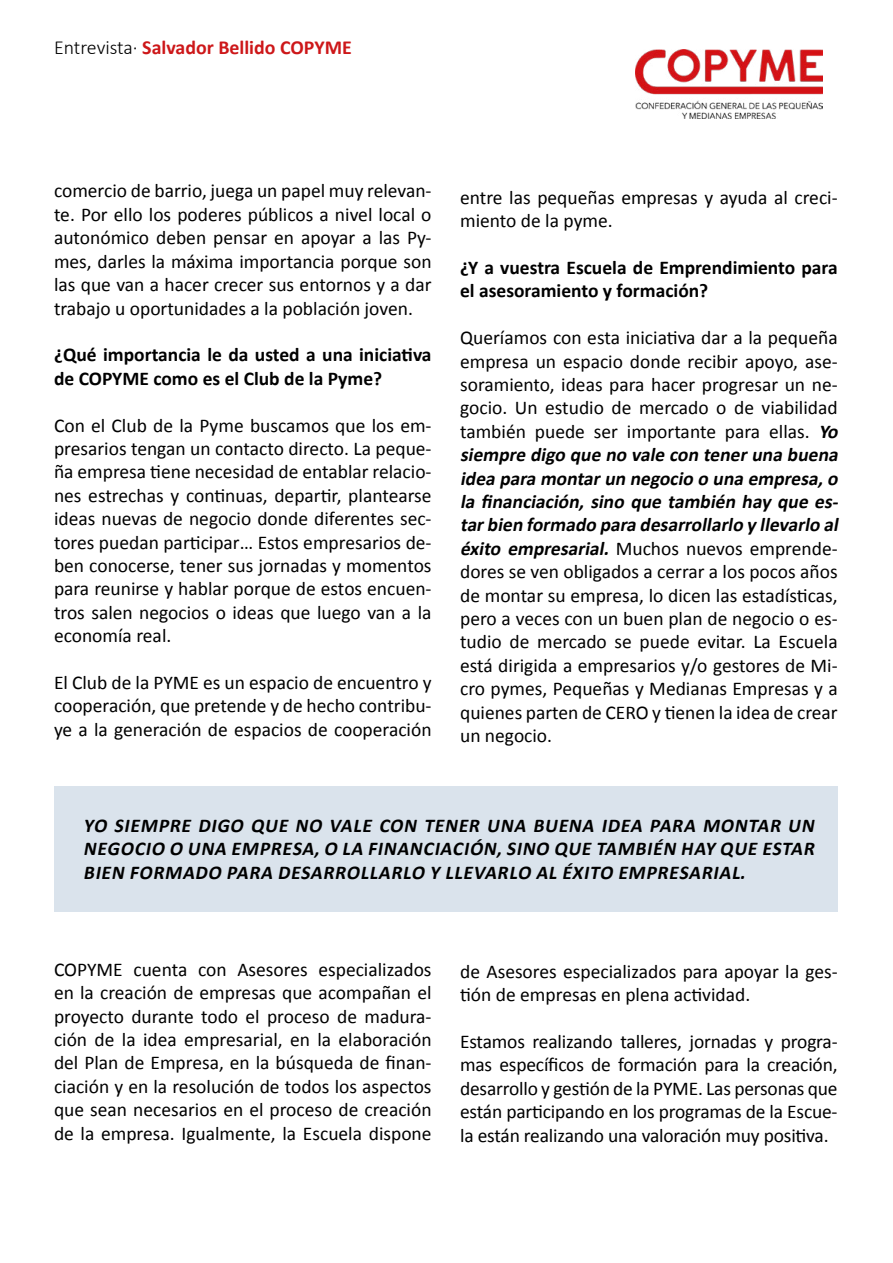
<style>
.page{position:relative;width:893px;height:1263px;background:#fff}
.page>*{position:absolute;margin:0;border:0;box-sizing:border-box;transform-origin:0 0}
.t1{font:700 19.95px "Calibri";color:#cd1719}
.t2{font:19.5px/23.4px "Calibri";color:#000;text-align:justify}
.t3{font:italic 700 19.5px/23.4px "Calibri";color:#000;text-align:justify}
.t4{font:700 19.5px/23.4px "Calibri";color:#000}
.s1{font-weight:300;color:#000}
.s2{font-weight:700;font-style:italic}
</style>
<div class="page">
<img style="left:635px;top:49px;width:188px;height:69px">
<div style="left:54px;top:787px;width:784px;height:125px;background:#dae3ec"></div>
<p class="t1" style="left:54px;top:33px;width:299px"><span class="s1">Entrevista·</span> Salvador Bellido COPYME</p>
<p class="t2" style="left:54px;top:178px;width:379px">comercio de barrio, juega un papel muy relevan&shy;te. Por ello los poderes públicos a nivel local o autonómico deben pensar en apoyar a las Py&shy;mes, darles la máxima importancia porque son las que van a hacer crecer sus entornos y a dar trabajo u oportunidades a la población joven.</p>
<p class="t4" style="left:54px;top:342px;width:379px">¿Qué importancia le da usted a una iniciativa de COPYME como es el Club de la Pyme?</p>
<p class="t2" style="left:54px;top:412px;width:379px">Con el Club de la Pyme buscamos que los em&shy;presarios tengan un contacto directo. La peque&shy;ña empresa tiene necesidad de entablar relacio&shy;nes estrechas y continuas, departir, plantearse ideas nuevas de negocio donde diferentes sec&shy;tores puedan participar… Estos empresarios de&shy;ben conocerse, tener sus jornadas y momentos para reunirse y hablar porque de estos encuen&shy;tros salen negocios o ideas que luego van a la economía real.</p>
<p class="t2" style="left:54px;top:670px;width:379px">El Club de la PYME es un espacio de encuentro y cooperación, que pretende y de hecho contribu&shy;ye a la generación de espacios de cooperación</p>
<p class="t2" style="left:460px;top:185px;width:379px">entre las pequeñas empresas y ayuda al creci&shy;miento de la pyme.</p>
<p class="t4" style="left:460px;top:255px;width:379px">¿Y a vuestra Escuela de Emprendimiento para el asesoramiento y formación?</p>
<p class="t2" style="left:460px;top:325px;width:384px;text-align:left">Queríamos con esta iniciativa dar a la pequeña empresa un espacio donde recibir apoyo, ase&shy;soramiento, ideas para hacer progresar un ne&shy;gocio. Un estudio de mercado o de viabilidad también puede ser importante para ellas. <span class="s2">Yo siempre digo que no vale con teneruna buena idea para montarun negocio o una empresa,o la financiación, sino que también hay que es&shy;tarbien formado para desarrollarlo y llevarlo al éxito empresarial.</span> Muchos nuevos emprende&shy;dores se ven obligados a cerrar a los pocos años de montar su empresa, lo dicen las estadísticas, pero a veces con un buen plan de negocio o es&shy;tudio de mercado se puede evitar. La Escuela está dirigida a empresarios y/o gestores de Mi&shy;cro pymes, Pequeñas y Medianas Empresas y a quienes parten de CERO y tienen la idea de crear un negocio.</p>
<p class="t3" style="left:83px;top:813px;width:737px">YO SIEMPRE DIGO QUE NO VALE CON TENER UNA BUENA IDEA PARA MONTAR UN NEGOCIO O UNA EMPRESA,O LA FINANCIACIÓN,SINO QUE TAMBIÉN HAY QUE ESTAR BIEN FORMADO PARA DESARROLLARLO Y LLEVARLO AL ÉXITO EMPRESARIAL.</p>
<p class="t2" style="left:54px;top:956px;width:379px">COPYME cuenta con Asesores especializados en la creación de empresas que acompañan el proyecto durante todo el proceso de madura&shy;ción de la idea empresarial, en la elaboración del Plan de Empresa, en la búsqueda de finan&shy;ciación y en la resolución de todos los aspectos que sean necesarios en el proceso de creación de la empresa. Igualmente, la Escuela dispone</p>
<p class="t2" style="left:460px;top:959px;width:379px">de Asesores especializados para apoyar la ges&shy;tión de empresas en plena actividad.</p>
<p class="t2" style="left:460px;top:1029px;width:379px">Estamos realizando talleres, jornadas y progra&shy;mas específicos de formación para la creación, desarrollo y gestión de la PYME. Las personas que están participando en los programas de la Escue&shy;la están realizando una valoración muy positiva.</p>
</div>
